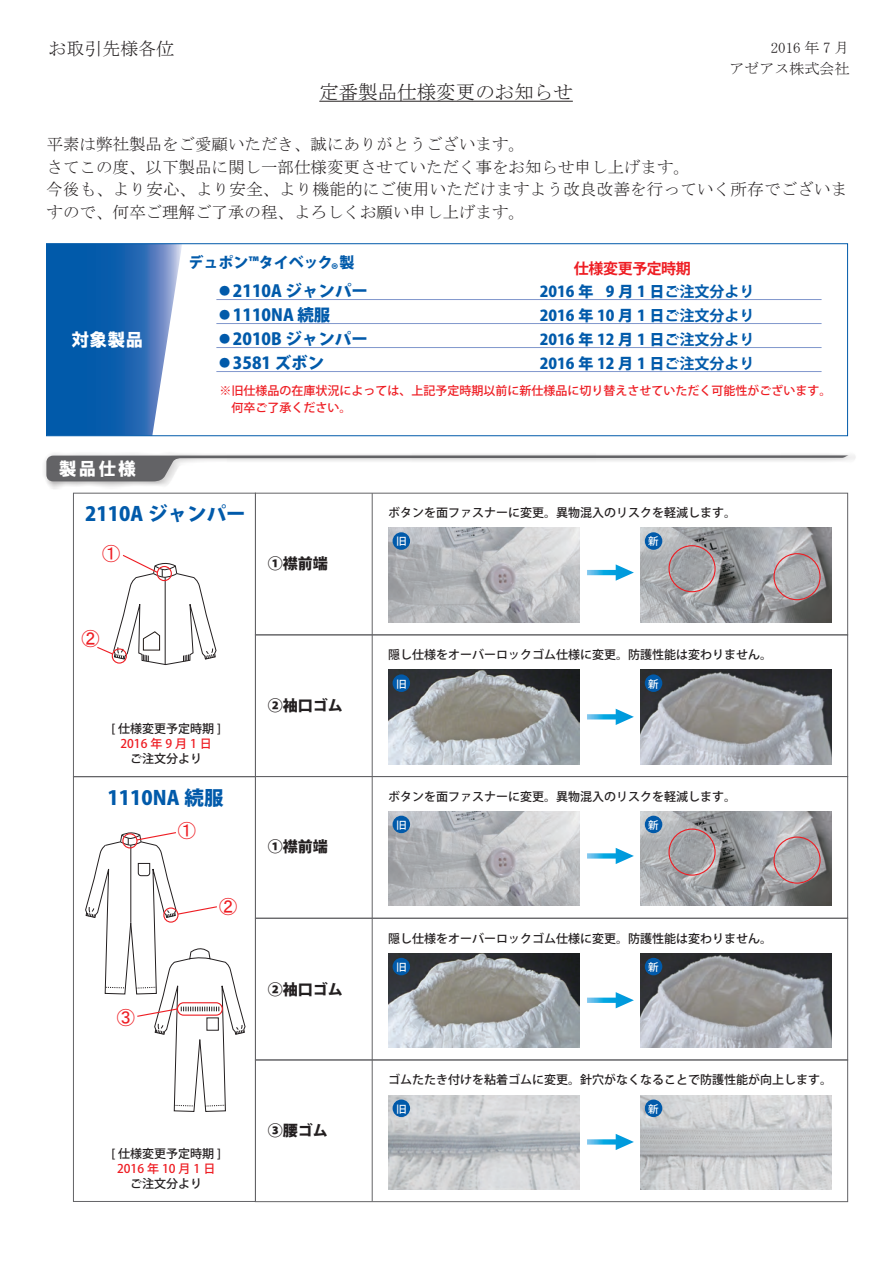
<style>
.page{position:relative;width:893px;height:1263px;background:#fff}
.page>*{position:absolute;margin:0;border:0;box-sizing:border-box;transform-origin:0 0}
.t1{font:800 19.5px "Koz Go Pro";color:#015aaa}
.t2{font:19.5px "MS Mincho";color:#231f20}
.t3{font:18px "HGP Soei Kakugothic UB";letter-spacing:.05em;color:#fff}
.t4{font:18px "MS Mincho";color:#231f20}
.t5{font:18px "MS Gothic";color:#ee1d23}
.t6{font:16.5px/22.5px "MS Mincho";color:#231f20}
.t7{font:800 16.5px "Koz Go Pro";color:#015aaa}
.t8{font:800 15px/24px "Koz Go Pro";color:#015aaa}
.t9{font:800 15px "Koz Go Pro";color:#231f20}
.t10{font:15px/21px "MS Mincho";color:#231f20;text-align:right}
.t11{font:700 15px "Koz Go Pro";letter-spacing:-.03em;color:#ee1d23}
.t12{font:500 12px "Koz Go Pro";color:#231f20}
.t13{font:500 12px/16.5px "Koz Go Pro";color:#ee1d23}
.t14{font:500 12px "Koz Go Pro";letter-spacing:.25em;color:#ee1d23}
.t15{font:500 10.5px "Koz Go Pro";color:#fff}
.s1{font-weight:700}
</style>
<div class="page">
<svg style="left:587px;top:709px;width:47px;height:16px"></svg>
<svg style="left:587px;top:564px;width:47px;height:17px"></svg>
<img style="left:388px;top:811px;width:192px;height:95px">
<img style="left:640px;top:811px;width:192px;height:95px">
<img style="left:388px;top:528px;width:192px;height:94px">
<img style="left:388px;top:670px;width:191px;height:94px">
<img style="left:640px;top:670px;width:192px;height:94px">
<div style="left:668px;top:828px;width:48px;height:48px;border:1px solid #ee1d23;border-radius:50%"></div>
<div style="left:773px;top:836px;width:48px;height:48px;border:1px solid #ee1d23;border-radius:50%"></div>
<img style="left:640px;top:528px;width:192px;height:94px">
<div style="left:668px;top:545px;width:48px;height:47px;border:1px solid #ee1d23;border-radius:50%"></div>
<div style="left:773px;top:553px;width:48px;height:47px;border:1px solid #ee1d23;border-radius:50%"></div>
<hr style="left:319px;top:101px;width:254px;height:1px;background:#231f20">
<svg style="left:48px;top:245px;width:134px;height:189px;background:#3375b8"></svg>
<div style="left:46px;top:243px;width:802px;height:193px;border:1px solid #015aaa"></div>
<img style="left:44px;top:453px;width:812px;height:36px">
<svg style="left:46px;top:455px;width:803px;height:26px"></svg>
<hr style="left:216px;top:299px;width:606px;height:1px;background:#8197cd">
<hr style="left:216px;top:323px;width:606px;height:1px;background:#8197cd">
<hr style="left:216px;top:347px;width:606px;height:1px;background:#8197cd">
<hr style="left:216px;top:371px;width:606px;height:1px;background:#8197cd">
<div style="left:73px;top:493px;width:183px;height:284px;border:1px solid #636366"></div>
<div style="left:255px;top:493px;width:593px;height:142px;border:1px solid #636366"></div>
<div style="left:255px;top:634px;width:593px;height:143px;border:1px solid #636366"></div>
<svg style="left:587px;top:992px;width:47px;height:16px"></svg>
<svg style="left:587px;top:848px;width:47px;height:16px"></svg>
<img style="left:388px;top:953px;width:191px;height:95px">
<img style="left:640px;top:953px;width:192px;height:95px">
<div style="left:73px;top:776px;width:183px;height:426px;border:1px solid #636366"></div>
<div style="left:255px;top:776px;width:593px;height:143px;border:1px solid #636366"></div>
<div style="left:255px;top:918px;width:593px;height:142px;border:1px solid #636366"></div>
<svg style="left:587px;top:1134px;width:47px;height:16px"></svg>
<img style="left:388px;top:1095px;width:192px;height:94px">
<img style="left:640px;top:1095px;width:192px;height:94px">
<div style="left:255px;top:1059px;width:593px;height:143px;border:1px solid #636366"></div>
<hr style="left:372px;top:493px;width:1px;height:708px;background:#636366">
<div style="left:393px;top:532px;width:17px;height:18px;background:#015aaa;border-radius:50%"></div>
<div style="left:645px;top:532px;width:17px;height:18px;background:#015aaa;border-radius:50%"></div>
<div style="left:393px;top:674px;width:17px;height:18px;background:#015aaa;border-radius:50%"></div>
<div style="left:645px;top:674px;width:17px;height:18px;background:#015aaa;border-radius:50%"></div>
<div style="left:393px;top:816px;width:17px;height:17px;background:#015aaa;border-radius:50%"></div>
<div style="left:645px;top:816px;width:17px;height:17px;background:#015aaa;border-radius:50%"></div>
<div style="left:393px;top:958px;width:17px;height:17px;background:#015aaa;border-radius:50%"></div>
<div style="left:645px;top:958px;width:17px;height:17px;background:#015aaa;border-radius:50%"></div>
<div style="left:393px;top:1099px;width:17px;height:18px;background:#015aaa;border-radius:50%"></div>
<div style="left:645px;top:1099px;width:17px;height:18px;background:#015aaa;border-radius:50%"></div>
<svg style="left:97px;top:555px;width:120px;height:110px"></svg>
<svg style="left:85px;top:832px;width:161px;height:280px"></svg>
<h2 class="t4" style="left:49px;top:40px;width:127px">お取引先様各位</h2>
<h1 class="t2" style="left:319px;top:83px;width:255px">定番製品仕様変更のお知らせ</h1>
<p class="t10" style="left:730px;top:37px;width:121px">2016 年 7 月<br>アゼアス株式会社</p>
<h3 class="t6" style="left:46px;top:133px;width:802px">平素は弊社製品をご愛顧いただき、誠にありがとうございます。<br>さてこの度、以下製品に関し一部仕様変更させていただく事をお知らせ申し上げます。<br>今後も、より安心、より安全、より機能的にご使用いただけますよう改良改善を行っていく所存でございますので、何卒ご理解ご了承の程、よろしくお願い申し上げます。</h3>
<h2 class="t3" style="left:72px;top:330px;width:74px">対象製品</h2>
<h2 class="t3" style="left:59px;top:459px;width:79px">製品仕様</h2>
<p class="t8" style="left:188px;top:251px;width:168px">デュポン™タイベック製</p>
<p class="t8" style="left:331px;top:259px;width:9px">®</p>
<p class="t11" style="left:574px;top:258px;width:118px">仕様変更予定時期</p>
<h3 class="t7" style="left:216px;top:280px;width:153px">●2110A ジャンパー</h3>
<h3 class="t7" style="left:216px;top:304px;width:115px">●1110NA 続服</h3>
<h3 class="t7" style="left:216px;top:328px;width:169px">●2010B ジャンパー　</h3>
<h3 class="t7" style="left:216px;top:352px;width:109px">●3581 ズボン</h3>
<p class="t8" style="left:540px;top:280px;width:231px">2016 年 9 月 1 日<span class="s1">ご注文分より<br></span>2016 年 10 月 1 日<span class="s1">ご注文分より　<br></span>2016 年 12 月 1 日<span class="s1">ご注文分より　<br></span>2016 年 12 月 1 日<span class="s1">ご注文分より</span></p>
<p class="t13" style="left:219px;top:383px;width:613px">※旧仕様品の在庫状況によっては、上記予定時期以前に新仕様品に切り替えさせていただく可能性がございます。　何卒ご了承ください。</p>
<h1 class="t1" style="left:85px;top:501px;width:162px">2110A ジャンパー</h1>
<h2 class="t5" style="left:102px;top:544px;width:19px">①</h2>
<h2 class="t5" style="left:82px;top:629px;width:19px">②</h2>
<p class="t12" style="left:111px;top:721px;width:111px">[ 仕様変更予定時期 ]</p>
<p class="t14" style="left:120px;top:736px;width:93px">2016年9月1日</p>
<p class="t12" style="left:130px;top:751px;width:73px">ご注文分より</p>
<h1 class="t1" style="left:108px;top:785px;width:117px">1110NA 続服</h1>
<h2 class="t5" style="left:178px;top:821px;width:19px">①</h2>
<h2 class="t5" style="left:219px;top:897px;width:19px">②</h2>
<p class="t9" style="left:268px;top:553px;width:61px">①襟前端</p>
<p class="t9" style="left:268px;top:696px;width:76px">②袖口ゴム</p>
<p class="t9" style="left:268px;top:837px;width:61px">①襟前端</p>
<h2 class="t5" style="left:117px;top:1008px;width:19px">③</h2>
<p class="t9" style="left:268px;top:979px;width:76px">②袖口ゴム</p>
<p class="t12" style="left:111px;top:1146px;width:111px">[ 仕様変更予定時期 ]</p>
<p class="t14" style="left:117px;top:1161px;width:100px">2016年10月1日</p>
<p class="t12" style="left:130px;top:1176px;width:73px">ご注文分より</p>
<p class="t9" style="left:268px;top:1121px;width:61px">③腰ゴム</p>
<p class="t12" style="left:388px;top:505px;width:349px">ボタンを面ファスナーに変更。異物混入のリスクを軽減します。</p>
<p class="t15" style="left:396px;top:535px;width:12px">旧</p>
<p class="t15" style="left:648px;top:535px;width:12px">新</p>
<p class="t12" style="left:388px;top:647px;width:385px">隠し仕様をオーバーロックゴム仕様に変更。防護性能は変わりません。</p>
<p class="t15" style="left:396px;top:677px;width:12px">旧</p>
<p class="t15" style="left:648px;top:677px;width:12px">新</p>
<p class="t12" style="left:388px;top:788px;width:349px">ボタンを面ファスナーに変更。異物混入のリスクを軽減します。</p>
<p class="t15" style="left:396px;top:818px;width:12px">旧</p>
<p class="t15" style="left:648px;top:818px;width:12px">新</p>
<p class="t12" style="left:388px;top:931px;width:385px">隠し仕様をオーバーロックゴム仕様に変更。防護性能は変わりません。</p>
<p class="t15" style="left:396px;top:960px;width:12px">旧</p>
<p class="t15" style="left:648px;top:960px;width:12px">新</p>
<p class="t12" style="left:388px;top:1072px;width:445px">ゴムたたき付けを粘着ゴムに変更。針穴がなくなることで防護性能が向上します。</p>
<p class="t15" style="left:396px;top:1102px;width:12px">旧</p>
<p class="t15" style="left:648px;top:1102px;width:12px">新</p>
</div>
